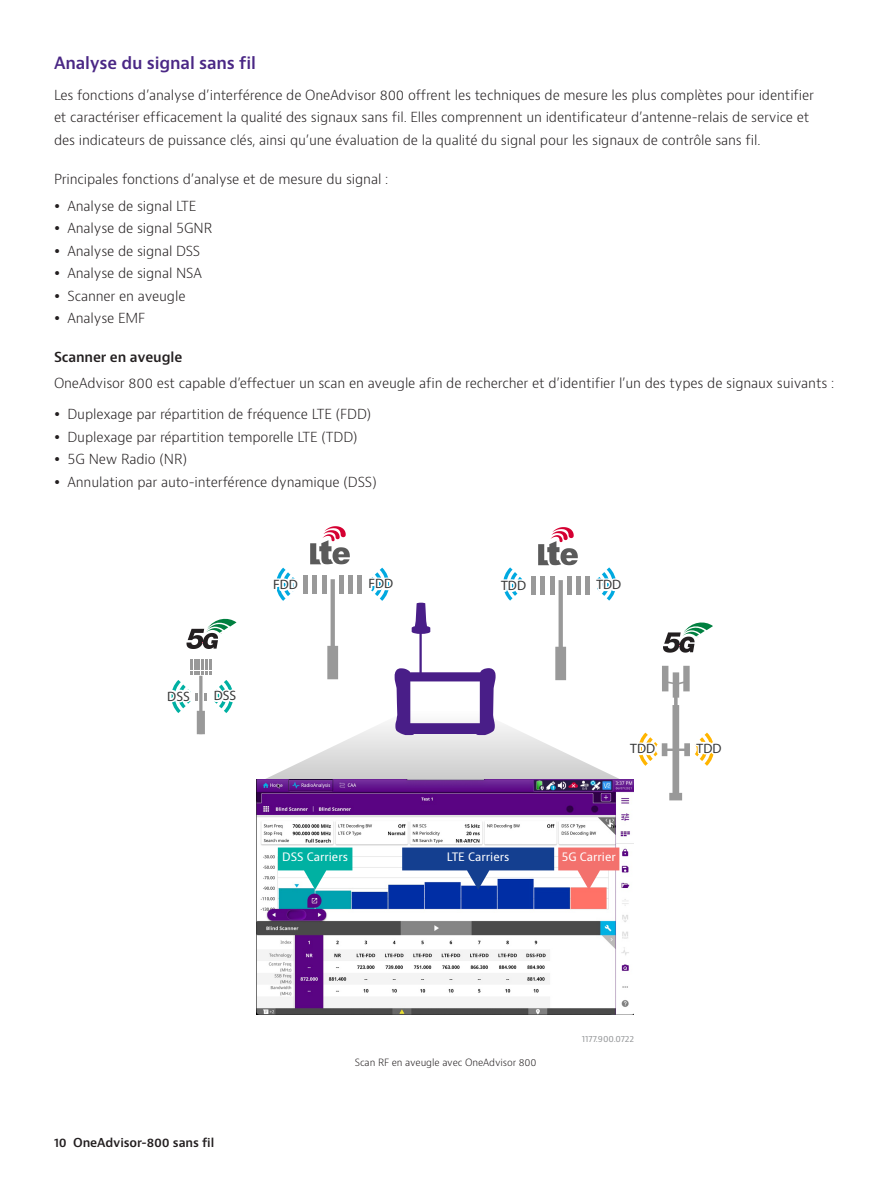
<style>
.page{position:relative;width:893px;height:1191px;background:#fff}
.page>*{position:absolute;margin:0;border:0;box-sizing:border-box;transform-origin:0 0}
.H2_Heading_Purple_12{font:600 16.5px "Bernino Sans";letter-spacing:-.01em;color:#4a2785}
.t1{font:13.65px "Bernino Sans";color:#373838}
.P_10_16{font:300 13.5px/22.5px "Bernino Sans";letter-spacing:-.01em;color:#231f20}
.H3_Heading_Level_3{font:600 13.5px "Bernino Sans";letter-spacing:-.01em;color:#231f20}
.t2{font:600 12px "Bernino Sans";letter-spacing:-.01em;color:#231f20}
.t3{font:11.4px "Bernino Sans";color:#fff}
.P_10_16-2{font:300 9.75px "Bernino Sans";letter-spacing:-.01em;color:#231f20}
.t4{font:7.95px "Bernino Sans";color:#939597}
</style>
<div class="page">
<img style="left:257px;top:779px;width:376px;height:235px">
<svg style="left:171px;top:659px;width:62px;height:75px"></svg>
<svg style="left:402px;top:847px;width:217px;height:42px"></svg>
<svg style="left:278px;top:847px;width:74px;height:42px"></svg>
<svg style="left:186px;top:618px;width:51px;height:31px"></svg>
<svg style="left:258px;top:526px;width:456px;height:274px"></svg>
<p class="H2_Heading_Purple_12" style="left:54px;top:52px;width:203px">Analyse du signal sans fil</p>
<p class="P_10_16" style="left:54px;top:84px;width:762px">Les fonctions d’analyse d’interférence de OneAdvisor 800 offrent les techniques de mesure les plus complètes pour identifier et caractériser efficacement la qualité des signaux sans fil. Elles comprennent un identificateur d’antenne-relais de service et des indicateurs de puissance clés, ainsi qu’une évaluation de la qualité du signal pour les signaux de contrôle sans fil.</p>
<p class="P_10_16" style="left:54px;top:168px;width:336px">Principales fonctions d’analyse et de mesure du signal :</p>
<p class="P_10_16" style="left:68px;top:195px;width:131px">Analyse de signal LTE</p>
<p class="P_10_16" style="left:68px;top:217px;width:146px">Analyse de signal 5GNR</p>
<p class="P_10_16" style="left:68px;top:240px;width:134px">Analyse de signal DSS</p>
<p class="P_10_16" style="left:68px;top:262px;width:136px">Analyse de signal NSA</p>
<p class="P_10_16" style="left:68px;top:285px;width:120px">Scanner en aveugle</p>
<p class="P_10_16" style="left:68px;top:307px;width:79px">Analyse EMF</p>
<p class="H3_Heading_Level_3" style="left:54px;top:348px;width:130px">Scanner en aveugle</p>
<p class="P_10_16" style="left:54px;top:372px;width:782px">OneAdvisor 800 est capable d’effectuer un scan en aveugle afin de rechercher et d’identifier l’un des types de signaux suivants :</p>
<p class="P_10_16" style="left:68px;top:403px;width:305px">Duplexage par répartition de fréquence LTE (FDD)</p>
<p class="P_10_16" style="left:68px;top:426px;width:291px">Duplexage par répartition temporelle LTE (TDD)</p>
<p class="P_10_16" style="left:68px;top:448px;width:121px">5G New Radio (NR)</p>
<p class="P_10_16" style="left:68px;top:471px;width:311px">Annulation par auto-interférence dynamique (DSS)</p>
<p class="t1" style="left:273px;top:576px;width:26px">FDD</p>
<p class="t1" style="left:368px;top:575px;width:26px">FDD</p>
<p class="t1" style="left:501px;top:577px;width:26px">TDD</p>
<p class="t1" style="left:596px;top:576px;width:26px">TDD</p>
<p class="t1" style="left:167px;top:687px;width:24px">DSS</p>
<p class="t1" style="left:214px;top:687px;width:24px">DSS</p>
<p class="t1" style="left:630px;top:740px;width:26px">TDD</p>
<p class="t1" style="left:697px;top:739px;width:26px">TDD</p>
<p class="t3" style="left:282px;top:849px;width:67px">DSS Carriers</p>
<p class="t3" style="left:447px;top:849px;width:64px">LTE Carriers</p>
<p class="t3" style="left:562px;top:849px;width:56px">5G Carrier</p>
<p class="t2" style="left:54px;top:1134px;width:162px">10 OneAdvisor-800 sans fil</p>
<p class="P_10_16-2" style="left:355px;top:1056px;width:183px">Scan RF en aveugle avec OneAdvisor 800</p>
<p class="t4" style="left:582px;top:1033px;width:54px">1177.900.0722</p>
</div>
